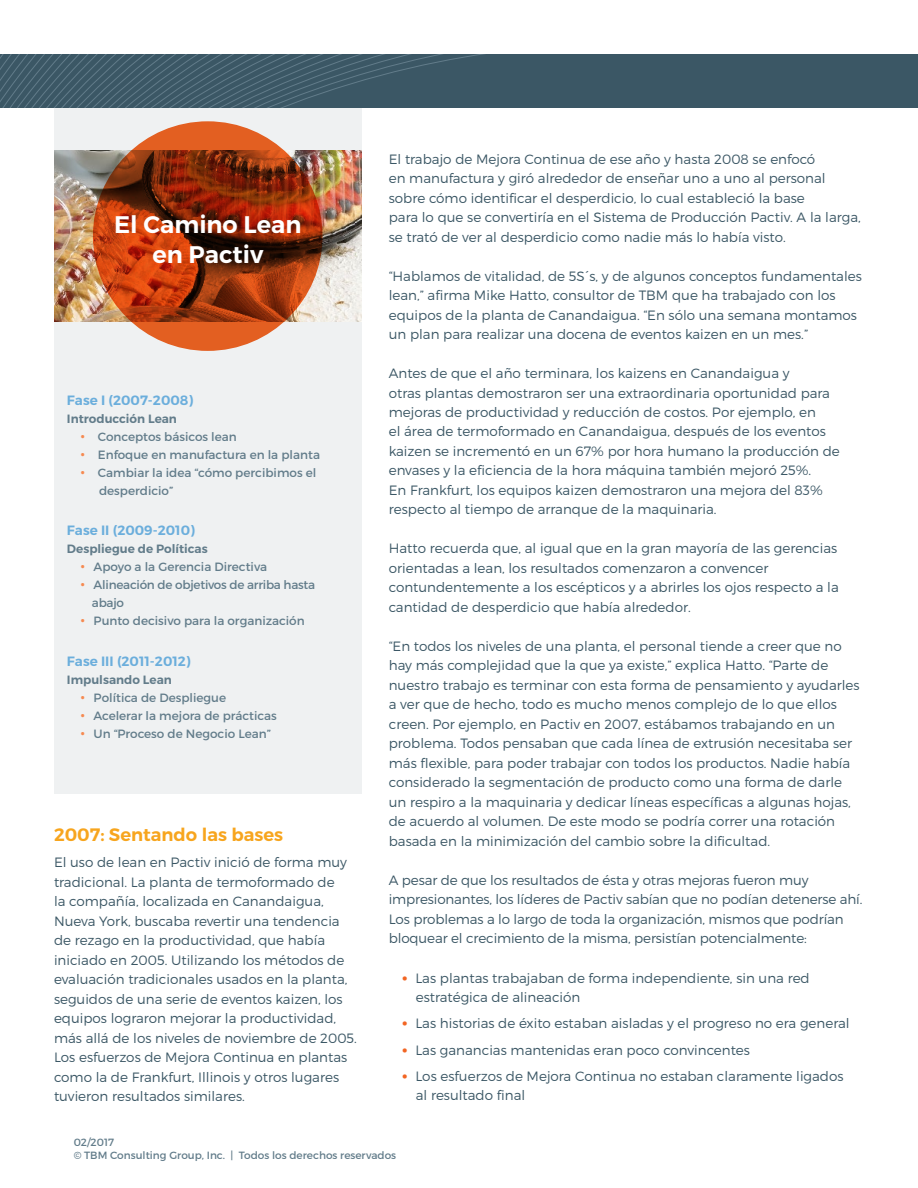
<style>
.page{position:relative;width:918px;height:1188px;background:#fff}
.page>*{position:absolute;margin:0;border:0;box-sizing:border-box;transform-origin:0 0}
.t1{font:600 24px/30px "Montserrat";color:#fff;text-align:center}
.t2{font:600 18px "Montserrat";color:#f7a51e}
.t3{font:300 13.5px/19.5px "Montserrat";color:#3b5765}
.t4{font:600 13.5px "Montserrat";color:#6baedc}
.t5{font:12px/18px "Montserrat";color:#627c8a}
.t6{font:600 12px "Montserrat";color:#627c8a}
.t7{font:12px/18px "Montserrat";letter-spacing:-.02em;color:#627c8a}
.t8{font:10.5px/13.5px "Montserrat";color:#627c8a}
.s1{font-size:16.5px;color:#f68a51}
.s2{font-weight:700;font-size:16.5px;color:#f26523}
</style>
<div class="page">
<div style="left:54px;top:90px;width:308px;height:704px;background:#eff1f2"></div>
<img style="left:54px;top:150px;width:308px;height:172px">
<svg style="left:93px;top:121px;width:229px;height:230px;background:#9d360f"></svg>
<div style="left:0;top:54px;width:918px;height:54px;background:#3b5765"></div>
<svg style="left:0;top:54px;width:485px;height:54px"></svg>
<h1 class="t1" style="left:114px;top:209px;width:189px">El Camino Lean en Pactiv</h1>
<p class="t4" style="left:67px;top:392px;width:128px">Fase I (2007-2008)</p>
<p class="t6" style="left:67px;top:411px;width:112px">Introducción Lean</p>
<p class="t5" style="left:80px;top:428px;width:158px"><span class="s1">•</span> Conceptos básicos lean</p>
<p class="t5" style="left:80px;top:446px;width:241px"><span class="s1">•</span> Enfoque en manufactura en la planta</p>
<p class="t5" style="left:99px;top:464px;width:219px;text-indent:-19px"><span class="s1">•</span> Cambiar la idea “cómo percibimos el desperdicio”</p>
<p class="t4" style="left:67px;top:522px;width:129px">Fase II (2009-2010)</p>
<p class="t6" style="left:67px;top:542px;width:142px">Despliegue de Políticas</p>
<p class="t5" style="left:80px;top:558px;width:188px"><span class="s1">•</span> Apoyo a la Gerencia Directiva</p>
<p class="t7" style="left:92px;top:576px;width:225px;text-indent:-11px"><span class="s1">•</span> Alineación de objetivos de arriba hasta abajo</p>
<p class="t5" style="left:80px;top:612px;width:226px"><span class="s1">•</span> Punto decisivo para la organización</p>
<p class="t4" style="left:67px;top:653px;width:125px">Fase III (2011-2012)</p>
<p class="t6" style="left:67px;top:672px;width:106px">Impulsando Lean</p>
<p class="t5" style="left:80px;top:689px;width:147px"><span class="s1">•</span> Política de Despliegue</p>
<p class="t5" style="left:80px;top:707px;width:198px"><span class="s1">•</span> Acelerar la mejora de prácticas</p>
<p class="t5" style="left:80px;top:725px;width:192px"><span class="s1">•</span> Un “Proceso de Negocio Lean”</p>
<h2 class="t2" style="left:54px;top:824px;width:231px">2007: Sentando las bases</h2>
<p class="t3" style="left:54px;top:853px;width:304px">El uso de lean en Pactiv inició de forma muy tradicional. La planta de termoformado de<br>la compañía, localizada en Canandaigua, Nueva York, buscaba revertir una tendencia de rezago en la productividad, que había iniciado en 2005. Utilizando los métodos de evaluación tradicionales usados en la planta, seguidos de una serie de eventos kaizen, los equipos lograron mejorar la productividad, más allá de los niveles de noviembre de 2005.<br>Los esfuerzos de Mejora Continua en plantas como la de Frankfurt, Illinois y otros lugares tuvieron resultados similares.</p>
<p class="t3" style="left:389px;top:149px;width:474px">El trabajo de Mejora Continua de ese año y hasta 2008 se enfocó<br>en manufactura y giró alrededor de enseñar uno a uno al personal sobre cómo identificar el desperdicio, lo cual estableció la base<br>para lo que se convertiría en el Sistema de Producción Pactiv. A la larga, se trató de ver al desperdicio como nadie más lo había visto.</p>
<p class="t3" style="left:389px;top:266px;width:475px">“Hablamos de vitalidad, de 5S´s, y de algunos conceptos fundamentales lean,” afirma Mike Hatto, consultor de TBM que ha trabajado con los equipos de la planta de Canandaigua. “En sólo una semana montamos un plan para realizar una docena de eventos kaizen en un mes.”</p>
<p class="t3" style="left:389px;top:363px;width:453px">Antes de que el año terminara, los kaizens en Canandaigua y<br>otras plantas demostraron ser una extraordinaria oportunidad para mejoras de productividad y reducción de costos. Por ejemplo, en<br>el área de termoformado en Canandaigua, después de los eventos kaizen se incrementó en un 67% por hora humano la producción de envases y la eficiencia de la hora máquina también mejoró 25%.<br>En Frankfurt, los equipos kaizen demostraron una mejora del 83% respecto al tiempo de arranque de la maquinaria.</p>
<p class="t3" style="left:389px;top:539px;width:452px">Hatto recuerda que, al igual que en la gran mayoría de las gerencias orientadas a lean, los resultados comenzaron a convencer contundentemente a los escépticos y a abrirles los ojos respecto a la cantidad de desperdicio que había alrededor.</p>
<p class="t3" style="left:389px;top:636px;width:472px">“En todos los niveles de una planta, el personal tiende a creer que no hay más complejidad que la que ya existe,” explica Hatto. “Parte de nuestro trabajo es terminar con esta forma de pensamiento y ayudarles a ver que de hecho, todo es mucho menos complejo de lo que ellos creen. Por ejemplo, en Pactiv en 2007, estábamos trabajando en un problema. Todos pensaban que cada línea de extrusión necesitaba ser más flexible, para poder trabajar con todos los productos. Nadie había considerado la segmentación de producto como una forma de darle un respiro a la maquinaria y dedicar líneas específicas a algunas hojas, de acuerdo al volumen. De este modo se podría correr una rotación basada en la minimización del cambio sobre la dificultad.</p>
<p class="t3" style="left:389px;top:870px;width:475px">A pesar de que los resultados de ésta y otras mejoras fueron muy impresionantes, los líderes de Pactiv sabían que no podían detenerse ahí.<br>Los problemas a lo largo de toda la organización, mismos que podrían bloquear el crecimiento de la misma, persistían potencialmente:</p>
<p class="t3" style="left:416px;top:968px;width:396px;text-indent:-13px"><span class="s2">•</span> Las plantas trabajaban de forma independiente, sin una red estratégica de alineación</p>
<p class="t3" style="left:402px;top:1014px;width:449px"><span class="s2">•</span> Las historias de éxito estaban aisladas y el progreso no era general</p>
<p class="t3" style="left:402px;top:1040px;width:349px"><span class="s2">•</span> Las ganancias mantenidas eran poco convincentes</p>
<p class="t3" style="left:416px;top:1066px;width:429px;text-indent:-13px"><span class="s2">•</span> Los esfuerzos de Mejora Continua no estaban claramente ligados al resultado final</p>
<p class="t8" style="left:74px;top:1135px;width:324px">02/2017<br>© TBM Consulting Group, Inc. | Todos los derechos reservados</p>
</div>
